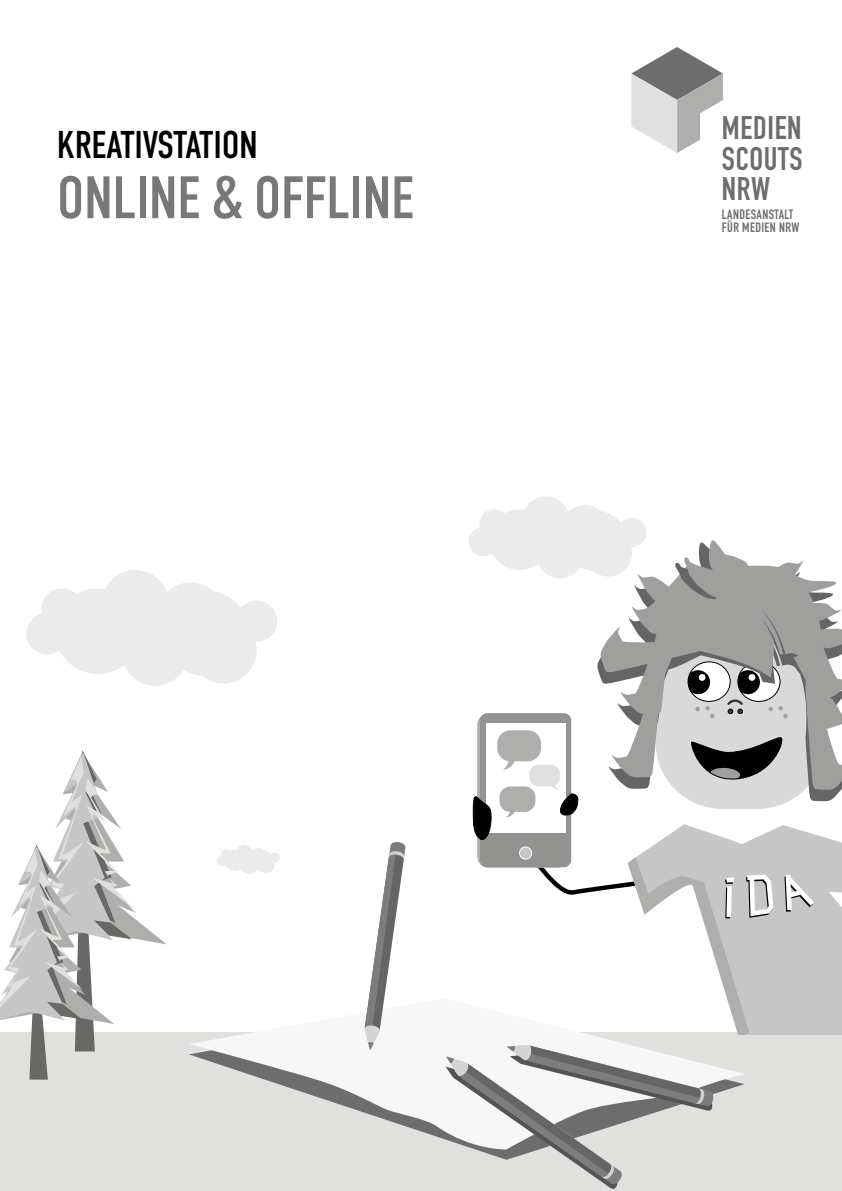
<style>
.page{position:relative;width:842px;height:1191px;background:#fff}
.page>*{position:absolute;margin:0;border:0;box-sizing:border-box;transform-origin:0 0}
.t1{font:59.8px "DIN Condensed";letter-spacing:-.01em;color:#787877}
.t2{font:38.7px "DIN Condensed";letter-spacing:-.01em;color:#000}
.t3{font:700 32.2px/30.7px "DIN Condensed";letter-spacing:.02em;color:#6d6d6d;text-align:justify}
.t4{font:700 13.4px/13.4px "DIN Condensed";letter-spacing:.03em;color:#6d6d6d}
</style>
<div class="page">
<div style="left:0;top:1032px;width:842px;height:159px;background:#e0e0df"></div>
<svg style="left:26px;top:570px;width:251px;height:116px"></svg>
<svg style="left:469px;top:496px;width:178px;height:82px"></svg>
<svg style="left:217px;top:845px;width:63px;height:29px"></svg>
<svg style="left:598px;top:550px;width:244px;height:241px;fill:#9f9f9e"></svg>
<svg style="left:671px;top:540px;width:64px;height:59px"></svg>
<svg style="left:837px;top:743px;width:5px;height:51px"></svg>
<div style="left:814px;top:834px;width:28px;height:201px;background:#c7c6c6"></div>
<svg style="left:189px;top:1032px;width:555px;height:108px"></svg>
<svg style="left:364px;top:842px;width:42px;height:208px"></svg>
<svg style="left:446px;top:1045px;width:267px;height:144px"></svg>
<svg style="left:0;top:750px;width:167px;height:329px"></svg>
<div style="left:480px;top:713px;width:91px;height:154px;background:#929291;border-radius:7px"></div>
<div style="left:486px;top:723px;width:79px;height:109px;background:#fff"></div>
<svg style="left:473px;top:792px;width:18px;height:51px"></svg>
<svg style="left:497px;top:730px;width:317px;height:305px"></svg>
<svg style="left:631px;top:47px;width:92px;height:106px"></svg>
<h2 class="t2" style="left:57px;top:123px;width:203px">KREATIVSTATION</h2>
<h1 class="t1" style="left:57px;top:164px;width:359px">ONLINE &amp; OFFLINE</h1>
<h3 class="t3" style="left:722px;top:112px;width:82px">MEDIEN SCOUTS NRW</h3>
<p class="t4" style="left:722px;top:207px;width:79px">LANDESANSTALT<br>FÜR MEDIEN NRW</p>
</div>
